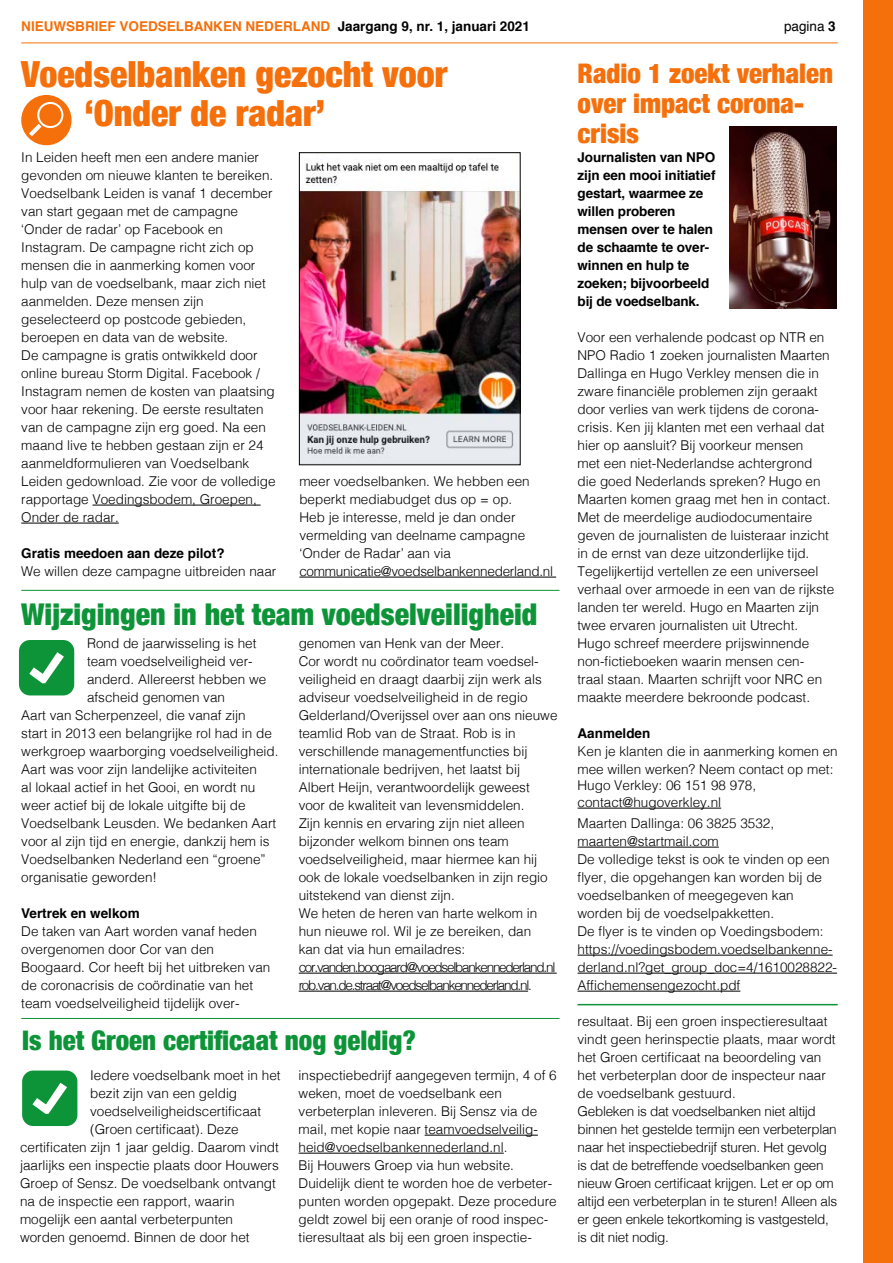
<style>
.page{position:relative;width:893px;height:1263px;background:#fff}
.page>*{position:absolute;margin:0;border:0;box-sizing:border-box;transform-origin:0 0}
.t1{font:900 condensed 36px/39px "Helvetica Neue";color:#f56f0b}
.t2{font:900 condensed 30px "Helvetica Neue";color:#0e9438}
.t3{font:900 condensed 27px/30px "Helvetica Neue";color:#f56f0b}
.t4{font:900 condensed 27px "Helvetica Neue";color:#0e9438}
.t5{font:300 13.5px/18px "Helvetica";color:#000}
.t6{font:300 13.5px/18px "Helvetica";letter-spacing:-.02em;color:#000}
.t7{font:700 13.5px/18px "Helvetica";letter-spacing:-.01em;color:#000}
.t8{font:700 13.5px "Helvetica";color:#f56f0b}
.t9{font:13.5px "Helvetica";color:#000}
.s1{color:#000}
.s2{font-weight:700}
</style>
<div class="page">
<hr style="left:21px;top:43px;width:817px;height:1px;background:#f56f0b">
<div style="left:863px;top:0;width:30px;height:1263px;background:#f56f0b"></div>
<svg style="left:19px;top:640px;width:55px;height:55px;background:#30a354"></svg>
<div style="left:21px;top:95px;width:51px;height:50px;background:#f56f0b;border-radius:50%"></div>
<svg style="left:29px;top:101px;width:36px;height:35px"></svg>
<hr style="left:93px;top:505px;width:168px;height:1px;background:#000">
<hr style="left:21px;top:523px;width:98px;height:1px;background:#000">
<hr style="left:299px;top:577px;width:257px;height:1px;background:#000">
<img style="left:301px;top:158px;width:217px;height:305px">
<div style="left:299px;top:153px;width:221px;height:312px;border:1px solid #000"></div>
<hr style="left:21px;top:590px;width:539px;height:1px;background:#0e9438">
<hr style="left:578px;top:808px;width:143px;height:1px;background:#000">
<hr style="left:578px;top:847px;width:141px;height:1px;background:#000">
<hr style="left:578px;top:955px;width:255px;height:1px;background:#000">
<hr style="left:578px;top:973px;width:259px;height:1px;background:#000">
<hr style="left:578px;top:991px;width:162px;height:1px;background:#000">
<img style="left:729px;top:126px;width:108px;height:182px">
<hr style="left:299px;top:973px;width:258px;height:1px;background:#000">
<hr style="left:299px;top:991px;width:229px;height:1px;background:#000">
<hr style="left:578px;top:1004px;width:260px;height:1px;background:#0e9438">
<hr style="left:425px;top:1135px;width:113px;height:1px;background:#000">
<hr style="left:299px;top:1153px;width:205px;height:1px;background:#000">
<svg style="left:22px;top:1070px;width:55px;height:56px;background:#33a457"></svg>
<hr style="left:21px;top:1018px;width:539px;height:1px;background:#0e9438">
<p class="t8" style="left:21px;top:16px;width:510px">NIEUWSBRIEF VOEDSELBANKEN NEDERLAND <span class="s1">Jaargang 9, nr. 1, januari 2021</span></p>
<p class="t9" style="left:784px;top:16px;width:53px">pagina <span class="s2">3</span></p>
<h1 class="t1" style="left:84px;top:53px;width:365px;text-indent:-63px">Voedselbanken gezocht voor ‘Onder de radar’</h1>
<p class="t5" style="left:21px;top:147px;width:256px">In Leiden heeft men een andere manier gevonden om nieuwe klanten te bereiken.<br>Voedselbank Leiden is vanaf 1 december van start gegaan met de campagne ‘Onder de radar’ op Facebook en Instagram. De campagne richt zich op mensen die in aanmerking komen voor hulp van de voedselbank, maar zich niet aanmelden. Deze mensen zijn geselecteerd op postcode gebieden, beroepen en data van de website.<br>De campagne is gratis ontwikkeld door online bureau Storm Digital. Facebook / Instagram nemen de kosten van plaatsing voor haar rekening. De eerste resultaten van de campagne zijn erg goed. Na een maand live te hebben gestaan zijn er 24 aanmeldformulieren van Voedselbank Leiden gedownload. Zie voor de volledige rapportage Voedingsbodem, Groepen, Onder de radar.</p>
<p class="t7" style="left:21px;top:544px;width:205px">Gratis meedoen aan deze pilot?</p>
<p class="t5" style="left:21px;top:561px;width:257px">We willen deze campagne uitbreiden naar</p>
<h3 class="t3" style="left:578px;top:56px;width:257px">Radio 1 zoekt verhalen over impact corona&shy;crisis</h3>
<p class="t7" style="left:578px;top:148px;width:139px">Journalisten van NPO zijn een mooi initiatief gestart, waarmee ze willen proberen mensen over te halen de schaamte te over&shy;winnen en hulp te zoeken; bijvoorbeeld bij de voedselbank.</p>
<p class="t5" style="left:578px;top:327px;width:258px">Voor een verhalende podcast op NTR en NPO Radio 1 zoeken journalisten Maarten Dallinga en Hugo Verkley mensen die in zware financiële problemen zijn geraakt door verlies van werk tijdens de corona&shy;crisis. Ken jij klanten met een verhaal dat hier op aansluit? Bij voorkeur mensen<br>met een niet-Nederlandse achtergrond die goed Nederlands spreken? Hugo en Maarten komen graag met hen in contact.<br>Met de meerdelige audiodocumentaire geven de journalisten de luisteraar inzicht in de ernst van deze uitzonderlijke tijd.<br>Tegelijkertijd vertellen ze een universeel verhaal over armoede in een van de rijkste landen ter wereld. Hugo en Maarten zijn twee ervaren journalisten uit Utrecht.<br>Hugo schreef meerdere prijswinnende non-fictieboeken waarin mensen cen-<br>traal staan. Maarten schrijft voor NRC en maakte meerdere bekroonde podcast.</p>
<p class="t7" style="left:578px;top:724px;width:74px">Aanmelden</p>
<p class="t5" style="left:578px;top:741px;width:262px">Ken je klanten die in aanmerking komen en mee willen werken? Neem contact op met:</p>
<p class="t5" style="left:578px;top:776px;width:180px;line-height:16.5px">Hugo Verkley: 06 151 98 978, contact@hugoverkley.nl</p>
<p class="t5" style="left:578px;top:813px;width:261px">Maarten Dallinga: 06 3825 3532, maarten@startmail.com<br>De volledige tekst is ook te vinden op een flyer, die opgehangen kan worden bij de voedselbanken of meegegeven kan worden bij de voedselpakketten.<br>De flyer is te vinden op Voedingsbodem: https://voedingsbodem.voedselbankenne&shy;derland.nl?get_group_doc=4/1610028822- Affichemensengezocht.pdf</p>
<p class="t5" style="left:299px;top:471px;width:255px">meer voedselbanken. We hebben een beperkt mediabudget dus op = op.<br>Heb je interesse, meld je dan onder vermelding van deelname campagne ‘Onder de Radar’ aan via communicatie@voedselbankennederland.nl</p>
<h2 class="t2" style="left:21px;top:589px;width:518px">Wijzigingen in het team voedselveiligheid</h2>
<p class="t5" style="left:87px;top:633px;width:171px">Rond de jaarwisseling is het</p>
<p class="t5" style="left:87px;top:651px;width:167px">team voedselveiligheid ver-</p>
<p class="t5" style="left:87px;top:669px;width:181px">anderd. Allereerst hebben we</p>
<p class="t5" style="left:87px;top:687px;width:140px">afscheid genomen van</p>
<p class="t5" style="left:21px;top:705px;width:226px">Aart van Scherpenzeel, die vanaf zijn</p>
<p class="t5" style="left:21px;top:723px;width:252px">start in 2013 een belangrijke rol had in de</p>
<p class="t5" style="left:21px;top:741px;width:259px">werkgroep waarborging voedselveiligheid.</p>
<p class="t5" style="left:21px;top:759px;width:237px">Aart was voor zijn landelijke activiteiten</p>
<p class="t5" style="left:21px;top:777px;width:236px">al lokaal actief in het Gooi, en wordt nu</p>
<p class="t5" style="left:21px;top:795px;width:226px">weer actief bij de lokale uitgifte bij de</p>
<p class="t5" style="left:21px;top:813px;width:257px">Voedselbank Leusden. We bedanken Aart</p>
<p class="t5" style="left:21px;top:831px;width:250px">voor al zijn tijd en energie, dankzij hem is</p>
<p class="t5" style="left:21px;top:849px;width:246px">Voedselbanken Nederland een “groene”</p>
<p class="t5" style="left:21px;top:867px;width:137px">organisatie geworden!</p>
<p class="t7" style="left:21px;top:904px;width:120px">Vertrek en welkom</p>
<p class="t5" style="left:21px;top:921px;width:251px">De taken van Aart worden vanaf heden overgenomen door Cor van den Boogaard. Cor heeft bij het uitbreken van de coronacrisis de coördinatie van het team voedselveiligheid tijdelijk over-</p>
<p class="t5" style="left:299px;top:633px;width:260px">genomen van Henk van der Meer.<br>Cor wordt nu coördinator team voedsel&shy;veiligheid en draagt daarbij zijn werk als adviseur voedselveiligheid in de regio Gelderland/Overijssel over aan ons nieuwe teamlid Rob van de Straat. Rob is in verschillende managementfuncties bij internationale bedrijven, het laatst bij Albert Heijn, verantwoordelijk geweest voor de kwaliteit van levensmiddelen.<br>Zijn kennis en ervaring zijn niet alleen bijzonder welkom binnen ons team voedselveiligheid, maar hiermee kan hij ook de lokale voedselbanken in zijn regio uitstekend van dienst zijn.<br>We heten de heren van harte welkom in hun nieuwe rol. Wil je ze bereiken, dan<br>kan dat via hun emailadres: cor.vanden.boogaard@voedselbankennederland.nl rob.van.de.straat@voedselbankennederland.nl.</p>
<h3 class="t4" style="left:22px;top:1018px;width:395px">Is het Groen certificaat nog geldig?</h3>
<p class="t5" style="left:90px;top:1065px;width:192px">Iedere voedselbank moet in het</p>
<p class="t5" style="left:90px;top:1083px;width:149px">bezit zijn van een geldig</p>
<p class="t5" style="left:90px;top:1101px;width:173px">voedselveiligheidscertificaat</p>
<p class="t5" style="left:90px;top:1119px;width:150px">(Groen certificaat). Deze</p>
<p class="t5" style="left:20px;top:1137px;width:260px">certificaten zijn 1 jaar geldig. Daarom vindt</p>
<p class="t5" style="left:20px;top:1155px;width:260px">jaarlijks een inspectie plaats door Houwers</p>
<p class="t5" style="left:20px;top:1173px;width:257px">Groep of Sensz. De voedselbank ontvangt</p>
<p class="t5" style="left:20px;top:1191px;width:216px">na de inspectie een rapport, waarin</p>
<p class="t5" style="left:20px;top:1209px;width:215px">mogelijk een aantal verbeterpunten</p>
<p class="t5" style="left:20px;top:1227px;width:231px">worden genoemd. Binnen de door het</p>
<p class="t6" style="left:578px;top:1011px;width:261px">resultaat. Bij een groen inspectieresultaat vindt geen herinspectie plaats, maar wordt het Groen certificaat na beoordeling van het verbeterplan door de inspecteur naar de voedselbank gestuurd.<br>Gebleken is dat voedselbanken niet altijd binnen het gestelde termijn een verbeterplan naar het inspectiebedrijf sturen. Het gevolg is dat de betreffende voedselbanken geen nieuw Groen certificaat krijgen. Let er op om altijd een verbeterplan in te sturen! Alleen als er geen enkele tekortkoming is vastgesteld, is dit niet nodig.</p>
<p class="t5" style="left:299px;top:1065px;width:260px">inspectiebedrijf aangegeven termijn, 4 of 6 weken, moet de voedselbank een verbeterplan inleveren. Bij Sensz via de mail, met kopie naar teamvoedselveilig&shy;heid@voedselbankennederland.nl.<br>Bij Houwers Groep via hun website.<br>Duidelijk dient te worden hoe de verbeter&shy;punten worden opgepakt. Deze procedure geldt zowel bij een oranje of rood inspec&shy;tieresultaat als bij een groen inspectie-</p>
</div>
